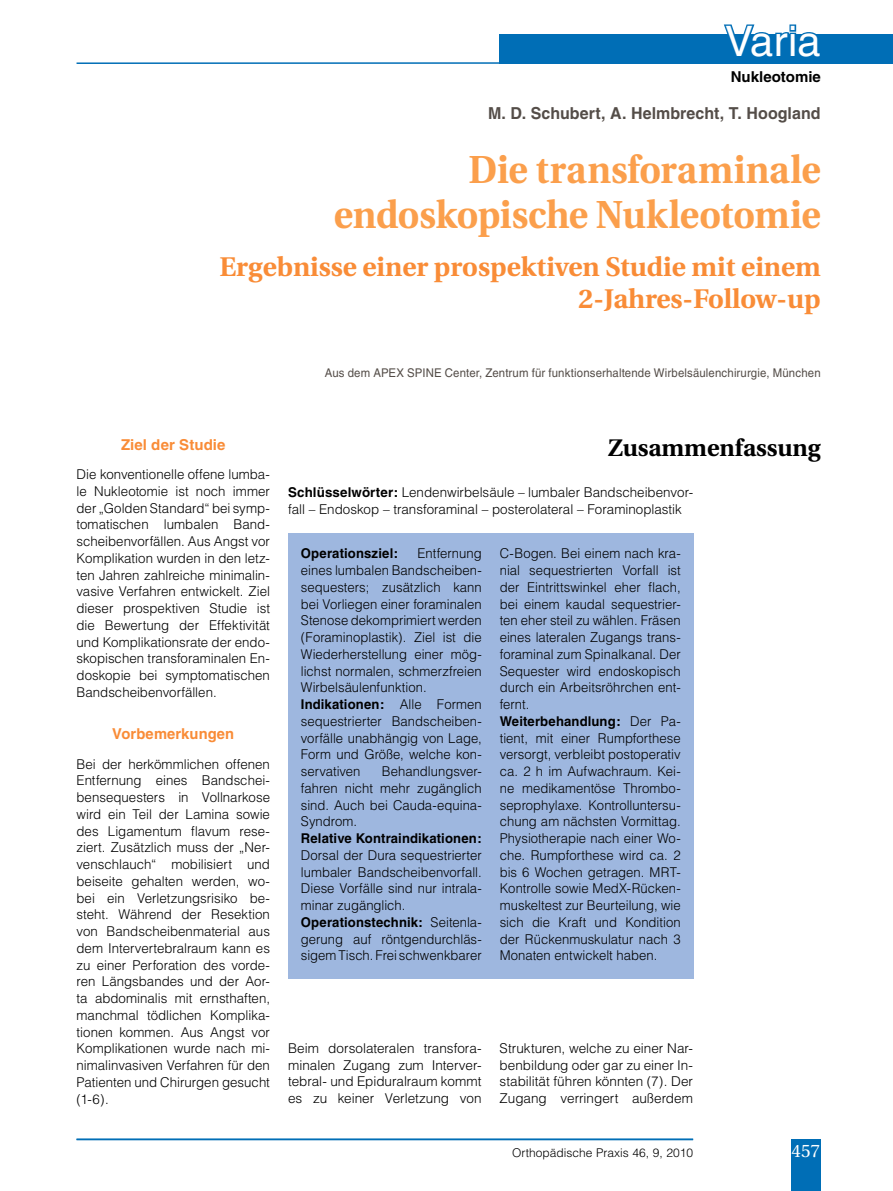
<style>
.page{position:relative;width:893px;height:1191px;background:#fff}
.page>*{position:absolute;margin:0;border:0;box-sizing:border-box;transform-origin:0 0}
.t1{font:42px "Helvetica";color:#fff}
.t2{font:700 39px/45px "Utopia";letter-spacing:-.005em;color:#fb9f4c;text-align:right;scale:.95 1}
.t3{font:700 27px/32.4px "Utopia";color:#f98c37;text-align:right}
.t4{font:700 24px "Utopia";color:#000}
.t5{font:18px "Utopia";color:#fff}
.t6{font:700 16.5px "Helvetica";letter-spacing:.005em;color:#544d48}
.t7{font:700 15px "Helvetica";letter-spacing:.01em;color:#f98c37}
.t8{font:700 15px "Helvetica";color:#000}
.t9{font:300 13.5px/16.8px "Helvetica";color:#000;text-align:justify}
.t10{font:700 13.5px "Helvetica";letter-spacing:.01em;color:#000}
.t11{font:12px "Helvetica";letter-spacing:.015em;color:#544d48;scale:.95 1}
.t12{font:300 12px "Helvetica";color:#000}
.s1{font-weight:700}
</style>
<div class="page">
<hr style="left:77px;top:1138px;width:616px;height:2px;background:#006eb6">
<div style="left:791px;top:1138px;width:30px;height:53px;background:#006eb6"></div>
<div style="left:500px;top:34px;width:393px;height:30px;background:#006eb6"></div>
<hr style="left:77px;top:62px;width:807px;height:2px;background:#006eb6">
<svg style="left:723px;top:24px;width:67px;height:10px"></svg>
<div style="left:789px;top:24px;width:7px;height:8px;border:3px solid #006eb6"></div>
<svg style="left:796px;top:31px;width:20px;height:3px"></svg>
<div style="left:288px;top:534px;width:405px;height:445px;background:#9eb7df"></div>
<h1 class="t1" style="left:725px;top:17px;width:97px">Varia</h1>
<p class="t8" style="left:731px;top:67px;width:92px">Nukleotomie</p>
<p class="t6" style="left:488px;top:103px;width:334px">M. D. Schubert, A. Helmbrecht, T. Hoogland</p>
<h2 class="t2" style="left:334px;top:147px;width:514px">Die transforaminale endoskopische Nukleotomie</h2>
<h3 class="t3" style="left:219px;top:250px;width:603px">Ergebnisse einer prospektiven Studie mit einem<br>2-Jahres-Follow-up</h3>
<p class="t11" style="left:325px;top:365px;width:524px">Aus dem APEX SPINE Center, Zentrum für funktionserhaltende Wirbelsäulenchirurgie, München</p>
<p class="t7" style="left:121px;top:435px;width:106px">Ziel der Studie</p>
<p class="t9" style="left:77px;top:466px;width:195px">Die konventionelle offene lumba&shy;le Nukleotomie ist noch immer der „Golden Standard“ bei symp&shy;tomatischen lumbalen Band&shy;scheibenvorfällen. Aus Angst vor Komplikation wurden in den letz&shy;ten Jahren zahlreiche minimalin&shy;vasive Verfahren entwickelt. Ziel dieser prospektiven Studie ist die Bewertung der Effektivität und Komplikationsrate der endo&shy;skopischen transforaminalen En&shy;doskopie bei symptomatischen Bandscheibenvorfällen.</p>
<p class="t7" style="left:112px;top:724px;width:123px">Vorbemerkungen</p>
<p class="t9" style="left:77px;top:755px;width:195px">Bei der herkömmlichen offenen Entfernung eines Bandschei&shy;bensequesters in Vollnarkose wird ein Teil der Lamina sowie des Ligamentum flavum rese&shy;ziert. Zusätzlich muss der „Ner&shy;venschlauch“ mobilisiert und beiseite gehalten werden, wo&shy;bei ein Verletzungsrisiko be&shy;steht. Während der Resektion von Bandscheibenmaterial aus dem Intervertebralraum kann es zu einer Perforation des vorde&shy;ren Längsbandes und der Aor&shy;ta abdominalis mit ernsthaften, manchmal tödlichen Komplika&shy;tionen kommen. Aus Angst vor Komplikationen wurde nach mi&shy;nimalinvasiven Verfahren für den Patienten und Chirurgen gesucht (1-6).</p>
<h3 class="t4" style="left:608px;top:434px;width:214px">Zusammenfassung</h3>
<p class="t9" style="left:288px;top:484px;width:406px"><span class="s1">Schlüsselwörter:</span> Lendenwirbelsäule – lumbaler Bandscheibenvor&shy;fall – Endoskop – transforaminal – posterolateral – Foraminoplastik</p>
<p class="t10" style="left:301px;top:545px;width:99px">Operationsziel:</p>
<p class="t9" style="left:301px;top:545px;width:182px;text-align:left;text-indent:117px">Entfernung eines lumbalen Bandscheiben&shy;sequesters; zusätzlich kann bei Vorliegen einer foraminalen<br>Stenose dekomprimiert werden (Foraminoplastik). Ziel ist die<br>Wiederherstellung einer mög&shy;lichst normalen, schmerzfreien<br>Wirbelsäulenfunktion.<br><span class="s1">Indikationen:</span> Alle Formen sequestrierter Bandscheiben&shy;vorfälle unabhängig von Lage,<br>Form und Größe, welche kon&shy;servativen</p>
<p class="t9" style="left:301px;top:762px;width:182px;text-indent:81px">Behandlungsver&shy;fahren nicht mehr zugänglich sind. Auch bei Cauda-equina-Syndrom.</p>
<p class="t10" style="left:301px;top:830px;width:182px">Relative Kontraindikationen:</p>
<p class="t9" style="left:301px;top:846px;width:182px;text-align:left">Dorsal der Dura sequestrierter lumbaler Bandscheibenvorfall.<br>Diese Vorfälle sind nur intrala&shy;minar zugänglich.<br><span class="s1">Operationstechnik:</span> Seitenla&shy;gerung auf röntgendurchläs&shy;sigem Tisch. Frei schwenkbarer</p>
<p class="t9" style="left:500px;top:545px;width:182px;text-align:left">C-Bogen. Bei einem nach kra&shy;nial sequestrierten Vorfall ist der Eintrittswinkel eher flach, bei einem kaudal sequestrier&shy;ten eher steil zu wählen. Fräsen eines lateralen Zugangs trans&shy;foraminal zum Spinalkanal. Der<br>Sequester wird endoskopisch durch ein Arbeitsröhrchen ent&shy;fernt.<br><span class="s1">Weiterbehandlung:</span> Der Pa&shy;tient, mit einer Rumpforthese versorgt, verbleibt postoperativ ca. 2 h im Aufwachraum. Kei&shy;ne medikamentöse Thrombo&shy;seprophylaxe. Kontrolluntersu&shy;chung am nächsten Vormittag.<br>Physiotherapie nach einer Wo&shy;che. Rumpforthese wird ca. 2 bis 6 Wochen getragen. MRT-<br>Kontrolle sowie MedX-Rücken&shy;muskeltest zur Beurteilung, wie sich die Kraft und Kondition der Rückenmuskulatur nach 3<br>Monaten entwickelt haben.</p>
<p class="t9" style="left:288px;top:1039px;width:195px">Beim dorsolateralen transfora&shy;minalen Zugang zum Interver&shy;tebral- und Epiduralraum kommt es zu keiner Verletzung von</p>
<p class="t9" style="left:500px;top:1039px;width:195px">Strukturen, welche zu einer Nar&shy;benbildung oder gar zu einer In&shy;stabilität führen könnten (7). Der Zugang verringert außerdem</p>
<p class="t12" style="left:512px;top:1145px;width:182px">Orthopädische Praxis 46, 9, 2010</p>
<h3 class="t5" style="left:791px;top:1140px;width:30px">457</h3>
</div>
